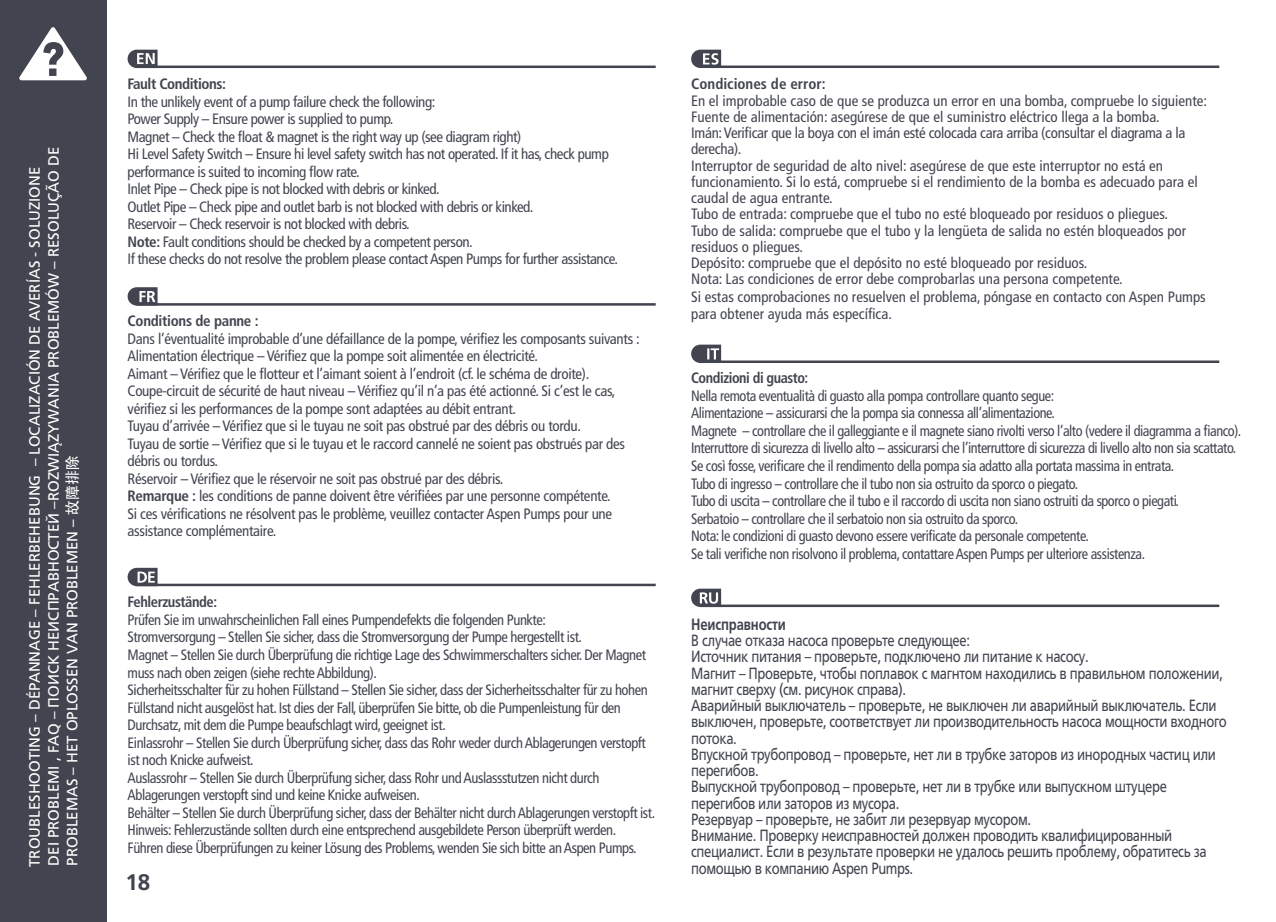
<style>
.page{position:relative;width:1276px;height:922px;background:#fff}
.page>*{position:absolute;margin:0;border:0;box-sizing:border-box;transform-origin:0 0}
.t1{font:700 22.5px "Frutiger LT Pro";color:#42454f}
.t2{font:16.25px/16.2px "Frutiger LTCYR";letter-spacing:-.025em;color:#42454f;scale:.8 1}
.t3{font:700 16.25px "Frutiger LTCYR";letter-spacing:-.01em;color:#42454f;scale:.8 1}
.t4{font:condensed 15px/17.5px "Frutiger LT Pro";letter-spacing:-.03em;color:#42454f}
.t5{font:condensed 15px/16.5px "Frutiger LT Pro";color:#42454f}
.t6{font:condensed 15px/17.5px "Frutiger LT Pro";letter-spacing:-.03em;color:#42454f;scale:.95 1}
.t7{font:15px/18.8px "Frutiger LT Pro";color:#fff}
.t8{font:700 condensed 15px "Frutiger LT Pro";letter-spacing:-.03em;color:#42454f}
.t9{font:700 condensed 15px "Frutiger LT Pro";color:#42454f}
.t10{font:700 condensed 15px "Frutiger LT Pro";letter-spacing:-.03em;color:#42454f;scale:.95 1}
.s1{font-family:"Frutiger LTCYR"}
.s2{font-family:"ST Heiti TC";font-weight:500}
.s3{font-weight:700}
</style>
<div class="page">
<hr style="left:137px;top:66px;width:519px;height:2px;background:#42454f">
<svg style="left:128px;top:50px;width:30px;height:18px"></svg>
<hr style="left:700px;top:65px;width:519px;height:3px;background:#42454f">
<svg style="left:691px;top:50px;width:30px;height:18px"></svg>
<div style="left:0;top:0;width:106px;height:921px;background:#42454f"></div>
<svg style="left:19px;top:27px;width:68px;height:53px"></svg>
<hr style="left:137px;top:303px;width:519px;height:2px;background:#42454f">
<svg style="left:128px;top:287px;width:30px;height:18px"></svg>
<hr style="left:700px;top:360px;width:519px;height:3px;background:#42454f">
<svg style="left:691px;top:344px;width:30px;height:19px"></svg>
<hr style="left:137px;top:583px;width:519px;height:3px;background:#42454f">
<svg style="left:128px;top:567px;width:30px;height:19px"></svg>
<hr style="left:700px;top:604px;width:519px;height:3px;background:#42454f">
<svg style="left:691px;top:588px;width:30px;height:19px"></svg>
<p class="t7" style="left:25px;top:866px;width:721px;rotate:-90deg">TROUBLESHOOTING – DÉPANNAGE – FEHLERBEHEBUNG – LOCALIZACIÓN DE AVERÍAS - SOLUZIONE<br>DEI PROBLEMI , FAQ – <span class="s1">ПОИСК НЕИСПРАВНОСТЕЙ –</span>ROZWIĄZYWANIA PROBLEMÓW – RESOLUÇÃO DE<br>PROBLEMAS – HET OPLOSSEN VAN PROBLEMEN – <span class="s2">故障排除</span></p>
<p class="t8" style="left:128px;top:75px;width:100px">Fault Conditions:</p>
<p class="t4" style="left:128px;top:93px;width:492px">In the unlikely event of a pump failure check the following:<br>Power Supply – Ensure power is supplied to pump.<br>Magnet – Check the float &amp; magnet is the right way up (see diagram right)<br>Hi Level Safety Switch – Ensure hi level safety switch has not operated. If it has, check pump performance is suited to incoming flow rate.<br>Inlet Pipe – Check pipe is not blocked with debris or kinked.<br>Outlet Pipe – Check pipe and outlet barb is not blocked with debris or kinked.<br>Reservoir – Check reservoir is not blocked with debris.<br><span class="s3">Note:</span> Fault conditions should be checked by a competent person.<br>If these checks do not resolve the problem please contact Aspen Pumps for further assistance.</p>
<p class="t8" style="left:128px;top:312px;width:133px">Conditions de panne :</p>
<p class="t4" style="left:128px;top:329px;width:514px">Dans l’éventualité improbable d’une défaillance de la pompe, vérifiez les composants suivants :<br>Alimentation électrique – Vérifiez que la pompe soit alimentée en électricité.<br>Aimant – Vérifiez que le flotteur et l’aimant soient à l’endroit (cf. le schéma de droite).<br>Coupe-circuit de sécurité de haut niveau – Vérifiez qu’il n’a pas été actionné. Si c’est le cas, vérifiez si les performances de la pompe sont adaptées au débit entrant.<br>Tuyau d’arrivée – Vérifiez que si le tuyau ne soit pas obstrué par des débris ou tordu.<br>Tuyau de sortie – Vérifiez que si le tuyau et le raccord cannelé ne soient pas obstrués par des débris ou tordus.<br>Réservoir – Vérifiez que le réservoir ne soit pas obstrué par des débris.<br><span class="s3">Remarque :</span> les conditions de panne doivent être vérifiées par une personne compétente.<br>Si ces vérifications ne résolvent pas le problème, veuillez contacter Aspen Pumps pour une assistance complémentaire.</p>
<p class="t9" style="left:691px;top:75px;width:136px">Condiciones de error:</p>
<p class="t5" style="left:691px;top:92px;width:517px">En el improbable caso de que se produzca un error en una bomba, compruebe lo siguiente:<br>Fuente de alimentación: asegúrese de que el suministro eléctrico llega a la bomba.<br>Imán: Verificar que la boya con el imán esté colocada cara arriba (consultar el diagrama a la derecha).<br>Interruptor de seguridad de alto nivel: asegúrese de que este interruptor no está en funcionamiento. Si lo está, compruebe si el rendimiento de la bomba es adecuado para el caudal de agua entrante.<br>Tubo de entrada: compruebe que el tubo no esté bloqueado por residuos o pliegues.<br>Tubo de salida: compruebe que el tubo y la lengüeta de salida no estén bloqueados por residuos o pliegues.<br>Depósito: compruebe que el depósito no esté bloqueado por residuos.<br>Nota: Las condiciones de error debe comprobarlas una persona competente.<br>Si estas comprobaciones no resuelven el problema, póngase en contacto con Aspen Pumps para obtener ayuda más específica.</p>
<p class="t10" style="left:691px;top:369px;width:125px">Condizioni di guasto:</p>
<p class="t6" style="left:691px;top:387px;width:580px">Nella remota eventualità di guasto alla pompa controllare quanto segue:<br>Alimentazione – assicurarsi che la pompa sia connessa all’alimentazione.<br>Magnete – controllare che il galleggiante e il magnete siano rivolti verso l’alto (vedere il diagramma a fianco).<br>Interruttore di sicurezza di livello alto – assicurarsi che l’interruttore di sicurezza di livello alto non sia scattato.<br>Se così fosse, verificare che il rendimento della pompa sia adatto alla portata massima in entrata.<br>Tubo di ingresso – controllare che il tubo non sia ostruito da sporco o piegato.<br>Tubo di uscita – controllare che il tubo e il raccordo di uscita non siano ostruiti da sporco o piegati.<br>Serbatoio – controllare che il serbatoio non sia ostruito da sporco.<br>Nota: le condizioni di guasto devono essere verificate da personale competente.<br>Se tali verifiche non risolvono il problema, contattare Aspen Pumps per ulteriore assistenza.</p>
<p class="t8" style="left:128px;top:593px;width:91px">Fehlerzustände:</p>
<p class="t4" style="left:128px;top:611px;width:529px">Prüfen Sie im unwahrscheinlichen Fall eines Pumpendefekts die folgenden Punkte:<br>Stromversorgung – Stellen Sie sicher, dass die Stromversorgung der Pumpe hergestellt ist.<br>Magnet – Stellen Sie durch Überprüfung die richtige Lage des Schwimmerschalters sicher. Der Magnet muss nach oben zeigen (siehe rechte Abbildung).<br>Sicherheitsschalter für zu hohen Füllstand – Stellen Sie sicher, dass der Sicherheitsschalter für zu hohen Füllstand nicht ausgelöst hat. Ist dies der Fall, überprüfen Sie bitte, ob die Pumpenleistung für den Durchsatz, mit dem die Pumpe beaufschlagt wird, geeignet ist.<br>Einlassrohr – Stellen Sie durch Überprüfung sicher, dass das Rohr weder durch Ablagerungen verstopft ist noch Knicke aufweist.<br>Auslassrohr – Stellen Sie durch Überprüfung sicher, dass Rohr und Auslassstutzen nicht durch Ablagerungen verstopft sind und keine Knicke aufweisen.<br>Behälter – Stellen Sie durch Überprüfung sicher, dass der Behälter nicht durch Ablagerungen verstopft ist.<br>Hinweis: Fehlerzustände sollten durch eine entsprechend ausgebildete Person überprüft werden.<br>Führen diese Überprüfungen zu keiner Lösung des Problems, wenden Sie sich bitte an Aspen Pumps.</p>
<p class="t3" style="left:691px;top:615px;width:120px">Неисправности</p>
<p class="t2" style="left:691px;top:632px;width:671px">В случае отказа насоса проверьте следующее:<br>Источник питания – проверьте, подключено ли питание к насосу.<br>Магнит – Проверьте, чтобы поплавок с магнтом находились в правильном положении, магнит сверху (см. рисунок справа).<br>Аварийный выключатель – проверьте, не выключен ли аварийный выключатель. Если выключен, проверьте, соответствует ли производительность насоса мощности входного потока.<br>Впускной трубопровод – проверьте, нет ли в трубке заторов из инородных частиц или перегибов.<br>Выпускной трубопровод – проверьте, нет ли в трубке или выпускном штуцере перегибов или заторов из мусора.<br>Резервуар – проверьте, не забит ли резервуар мусором.<br>Внимание. Проверку неисправностей должен проводить квалифицированный специалист. Если в результате проверки не удалось решить проблему, обратитесь за помощью в компанию Aspen Pumps.</p>
<h1 class="t1" style="left:125px;top:868px;width:27px">18</h1>
</div>
